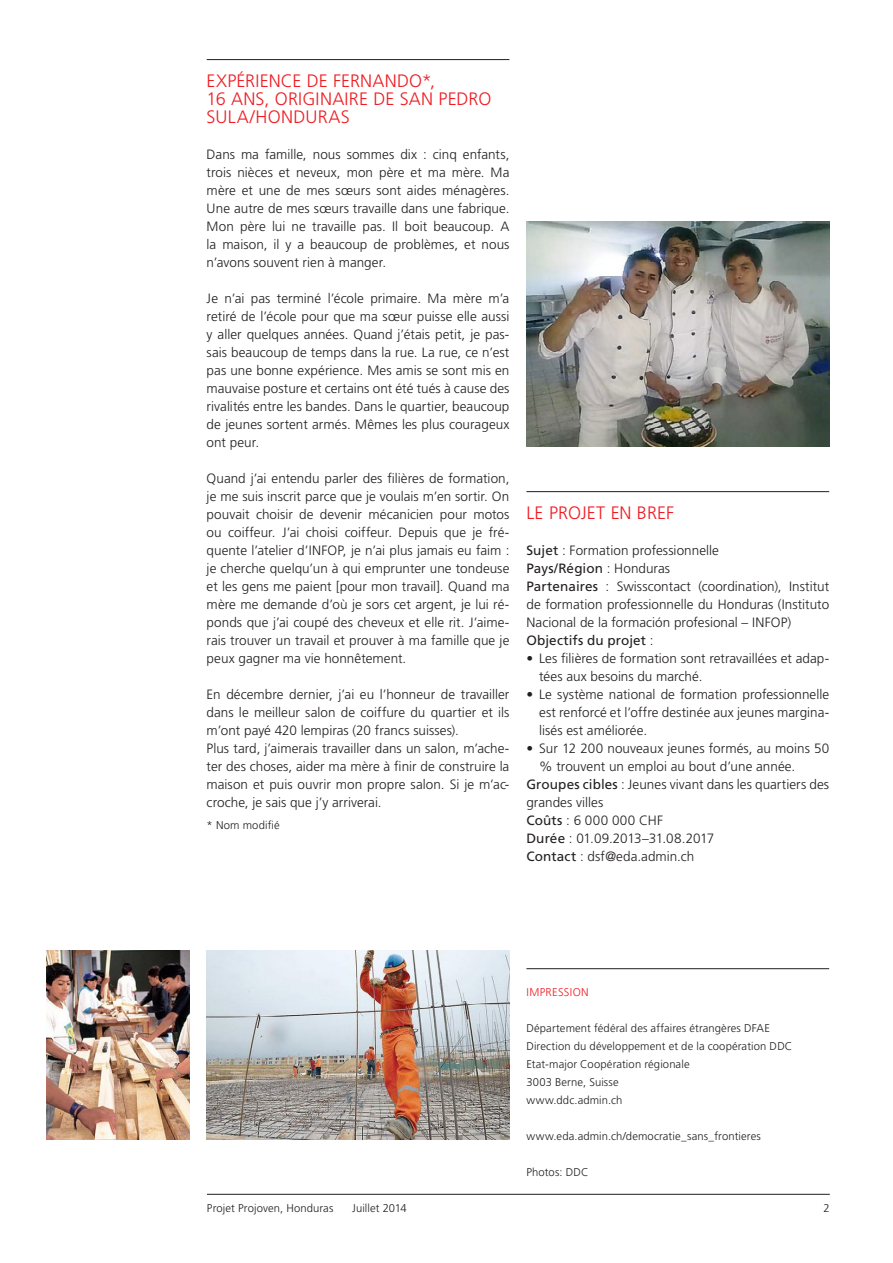
<style>
.page{position:relative;width:893px;height:1263px;background:#fff}
.page>*{position:absolute;margin:0;border:0;box-sizing:border-box;transform-origin:0 0}
.Titel_Linie{font:300 18px/18px "Frutiger LT Pro";letter-spacing:.01em;color:#ee1d23}
.Lauftext{font:300 13.5px/18px "Frutiger LT Pro";letter-spacing:.005em;color:#231f20;text-align:justify}
.Lauftext-2{font:13.5px "Frutiger LT Pro";letter-spacing:.005em;color:#231f20}
.Lauftext-3{font:300 13.5px "Frutiger LT Pro";letter-spacing:-.03em;color:#231f20}
.Lauftext-4{font:300 13.5px "Frutiger LT Pro";letter-spacing:.03em;color:#231f20}
.Impressum{font:300 11.25px "Frutiger LT Pro";letter-spacing:.01em;color:#231f20}
.Grafik_Text{font:300 11.25px "Frutiger LT Pro";letter-spacing:.015em;color:#231f20}
.Titel_Linie_klein{font:300 11.25px "Frutiger LT Pro";letter-spacing:.03em;color:#ee1d23}
.Lauftext-5{font:300 11.25px "Frutiger LT Pro";color:#231f20}
.s1{font-weight:400}
.s2{font-weight:300}
</style>
<div class="page">
<hr style="left:207px;top:1194px;width:623px;height:1px;background:#231f20">
<hr style="left:526px;top:968px;width:303px;height:1px;background:#231f20">
<hr style="left:526px;top:491px;width:303px;height:1px;background:#231f20">
<hr style="left:207px;top:59px;width:302px;height:1px;background:#231f20">
<img style="left:47px;top:951px;width:143px;height:189px">
<img style="left:207px;top:951px;width:302px;height:189px">
<img style="left:526px;top:222px;width:303px;height:225px">
<p class="Titel_Linie" style="left:207px;top:71px;width:286px">EXPÉRIENCE DE FERNANDO*,<br>16 ANS, ORIGINAIRE DE SAN PEDRO<br>SULA/HONDURAS</p>
<p class="Lauftext" style="left:207px;top:145px;width:304px">Dans ma famille, nous sommes dix : cinq enfants, trois nièces et neveux, mon père et ma mère. Ma mère et une de mes sœurs sont aides ménagères.<br>Une autre de mes sœurs travaille dans une fabrique.<br>Mon père lui ne travaille pas. Il boit beaucoup. A la maison, il y a beaucoup de problèmes, et nous n’avons souvent rien à manger.</p>
<p class="Lauftext" style="left:207px;top:289px;width:304px">Je n’ai pas terminé l’école primaire. Ma mère m’a retiré de l’école pour que ma sœur puisse elle aussi y aller quelques années. Quand j’étais petit, je pas&shy;sais beaucoup de temps dans la rue. La rue, ce n’est pas une bonne expérience. Mes amis se sont mis en mauvaise posture et certains ont été tués à cause des rivalités entre les bandes. Dans le quartier, beaucoup de jeunes sortent armés. Mêmes les plus courageux ont peur.</p>
<p class="Lauftext" style="left:207px;top:469px;width:304px">Quand j’ai entendu parler des filières de formation, je me suis inscrit parce que je voulais m’en sortir. On pouvait choisir de devenir mécanicien pour motos ou coiffeur. J’ai choisi coiffeur. Depuis que je fré&shy;quente l’atelier d’INFOP, je n’ai plus jamais eu faim : je cherche quelqu’un à qui emprunter une tondeuse et les gens me paient [pour mon travail]. Quand ma mère me demande d’où je sors cet argent, je lui ré&shy;ponds que j’ai coupé des cheveux et elle rit. J’aime&shy;rais trouver un travail et prouver à ma famille que je peux gagner ma vie honnêtement.</p>
<p class="Lauftext" style="left:207px;top:685px;width:304px">En décembre dernier, j’ai eu l’honneur de travailler dans le meilleur salon de coiffure du quartier et ils m’ont payé 420 lempiras (20 francs suisses).</p>
<p class="Lauftext" style="left:207px;top:739px;width:304px">Plus tard, j’aimerais travailler dans un salon, m’ache&shy;ter des choses, aider ma mère à finir de construire la maison et puis ouvrir mon propre salon. Si je m’ac&shy;croche, je sais que j’y arriverai.</p>
<p class="Grafik_Text" style="left:207px;top:819px;width:75px">* Nom modifié</p>
<p class="Titel_Linie" style="left:526px;top:503px;width:149px">LE PROJET EN BREF</p>
<p class="Lauftext" style="left:526px;top:541px;width:194px"><span class="s1">Sujet</span> : Formation professionnelle</p>
<p class="Lauftext-2" style="left:526px;top:560px;width:145px">Pays/Région <span class="s2">: Honduras</span></p>
<p class="Lauftext" style="left:526px;top:577px;width:304px"><span class="s1">Partenaires</span> : Swisscontact (coordination), Institut de formation professionnelle du Honduras (Instituto Nacional de la formación profesional – INFOP)</p>
<p class="Lauftext-2" style="left:526px;top:632px;width:129px">Objectifs du projet <span class="s2">:</span></p>
<p class="Lauftext" style="left:539px;top:649px;width:291px;text-indent:-13px">• Les filières de formation sont retravaillées et adap&shy;tées aux besoins du marché.</p>
<p class="Lauftext" style="left:539px;top:685px;width:292px;text-indent:-13px">• Le système national de formation professionnelle est renforcé et l’offre destinée aux jeunes margina&shy;lisés est améliorée.</p>
<p class="Lauftext" style="left:539px;top:739px;width:292px;text-indent:-13px">• Sur 12 200 nouveaux jeunes formés, au moins 50 % trouvent un emploi au bout d’une année.</p>
<p class="Lauftext" style="left:526px;top:775px;width:304px"><span class="s1">Groupes cibles</span> : Jeunes vivant dans les quartiers des grandes villes</p>
<p class="Lauftext-4" style="left:526px;top:812px;width:138px"><span class="s1">Coûts</span> : 6 000 000 CHF</p>
<p class="Lauftext-3" style="left:526px;top:830px;width:189px"><span class="s1">Durée</span> : 01.09.2013–31.08.2017</p>
<p class="Lauftext" style="left:526px;top:847px;width:169px"><span class="s1">Contact</span> : dsf@eda.admin.ch</p>
<p class="Titel_Linie_klein" style="left:526px;top:985px;width:64px">IMPRESSION</p>
<p class="Impressum" style="left:526px;top:1021px;width:245px">Département fédéral des affaires étrangères DFAE</p>
<p class="Impressum" style="left:526px;top:1039px;width:268px">Direction du développement et de la coopération DDC</p>
<p class="Impressum" style="left:526px;top:1057px;width:165px">Etat-major Coopération régionale</p>
<p class="Impressum" style="left:526px;top:1075px;width:94px">3003 Berne, Suisse</p>
<p class="Impressum" style="left:526px;top:1093px;width:97px">www.ddc.admin.ch</p>
<p class="Impressum" style="left:526px;top:1129px;width:236px">www.eda.admin.ch/democratie_sans_frontieres</p>
<p class="Impressum" style="left:526px;top:1165px;width:64px">Photos: DDC</p>
<p class="Impressum" style="left:207px;top:1201px;width:128px">Projet Projoven, Honduras</p>
<p class="Impressum" style="left:352px;top:1201px;width:56px">Juillet 2014</p>
<p class="Lauftext-5" style="left:823px;top:1201px;width:8px">2</p>
</div>
